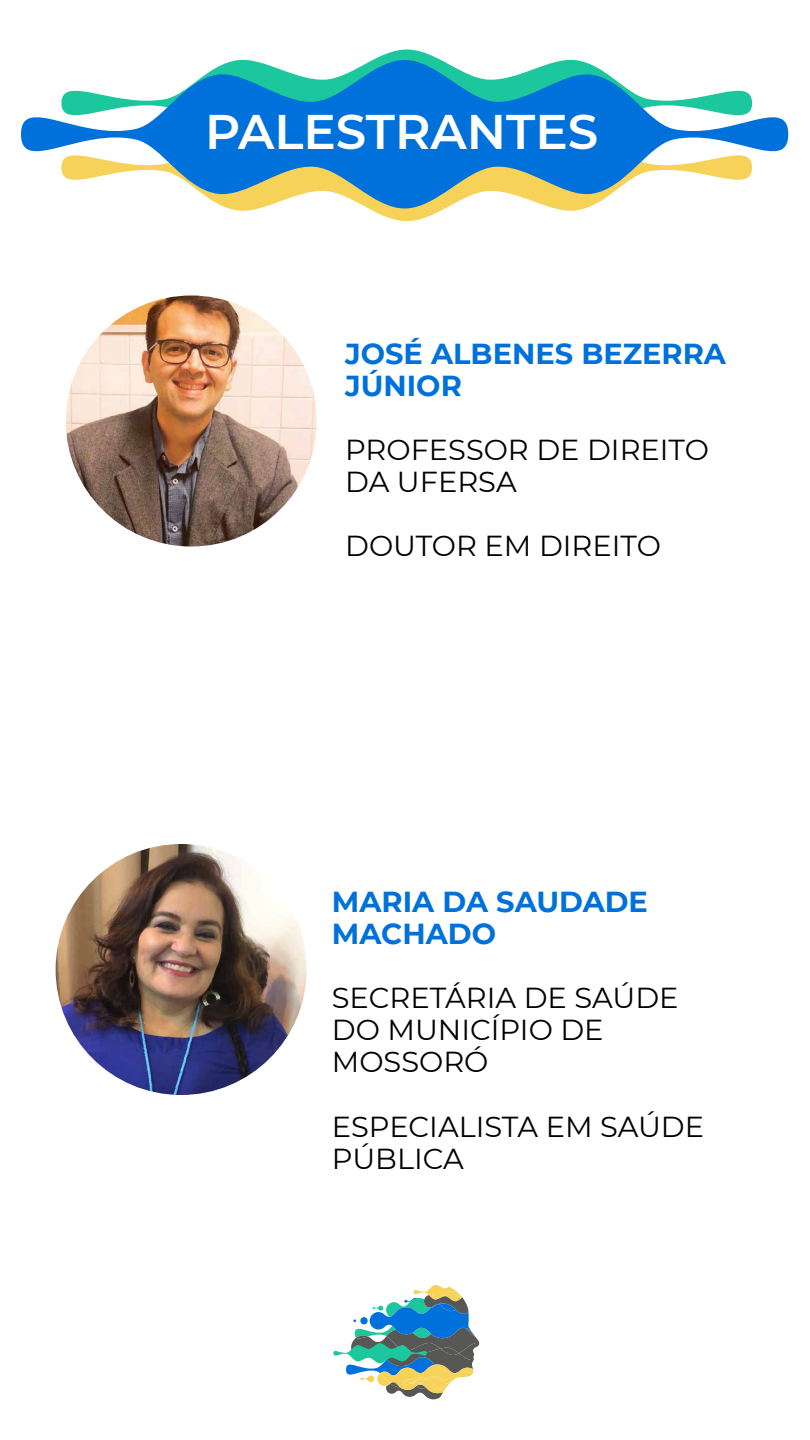
<style>
.page{position:relative;width:810px;height:1440px;background:#fff}
.page>*{position:absolute;margin:0;border:0;box-sizing:border-box;transform-origin:0 0}
.t1{font:600 48.53px "Montserrat";color:#fff}
.t2{font:28.88px/32.1px "Montserrat";color:#000}
.t3{font:700 28.88px/32.1px "Montserrat";color:#0071db}
</style>
<div class="page">
<svg style="left:240px;top:50px;width:334px;height:10px"></svg>
<svg style="left:228px;top:208px;width:358px;height:13px"></svg>
<svg style="left:21px;top:60px;width:767px;height:148px"></svg>
<img style="left:56px;top:844px;width:251px;height:251px;border-radius:126px">
<img style="left:66px;top:296px;width:251px;height:251px;border-radius:126px">
<svg style="left:333px;top:1284px;width:146px;height:115px"></svg>
<h1 class="t1" style="left:205px;top:98px;width:395px">PALESTRANTES</h1>
<p class="t3" style="left:345px;top:336px;width:382px">JOSÉ ALBENES BEZERRA<br>JÚNIOR</p>
<p class="t2" style="left:345px;top:433px;width:365px">PROFESSOR DE DIREITO<br>DA UFERSA</p>
<p class="t2" style="left:345px;top:529px;width:317px">DOUTOR EM DIREITO</p>
<p class="t3" style="left:332px;top:884px;width:318px">MARIA DA SAUDADE<br>MACHADO</p>
<p class="t2" style="left:332px;top:981px;width:348px">SECRETÁRIA DE SAÚDE<br>DO MUNICÍPIO DE<br>MOSSORÓ</p>
<p class="t2" style="left:332px;top:1109px;width:374px">ESPECIALISTA EM SAÚDE<br>PÚBLICA</p>
</div>
